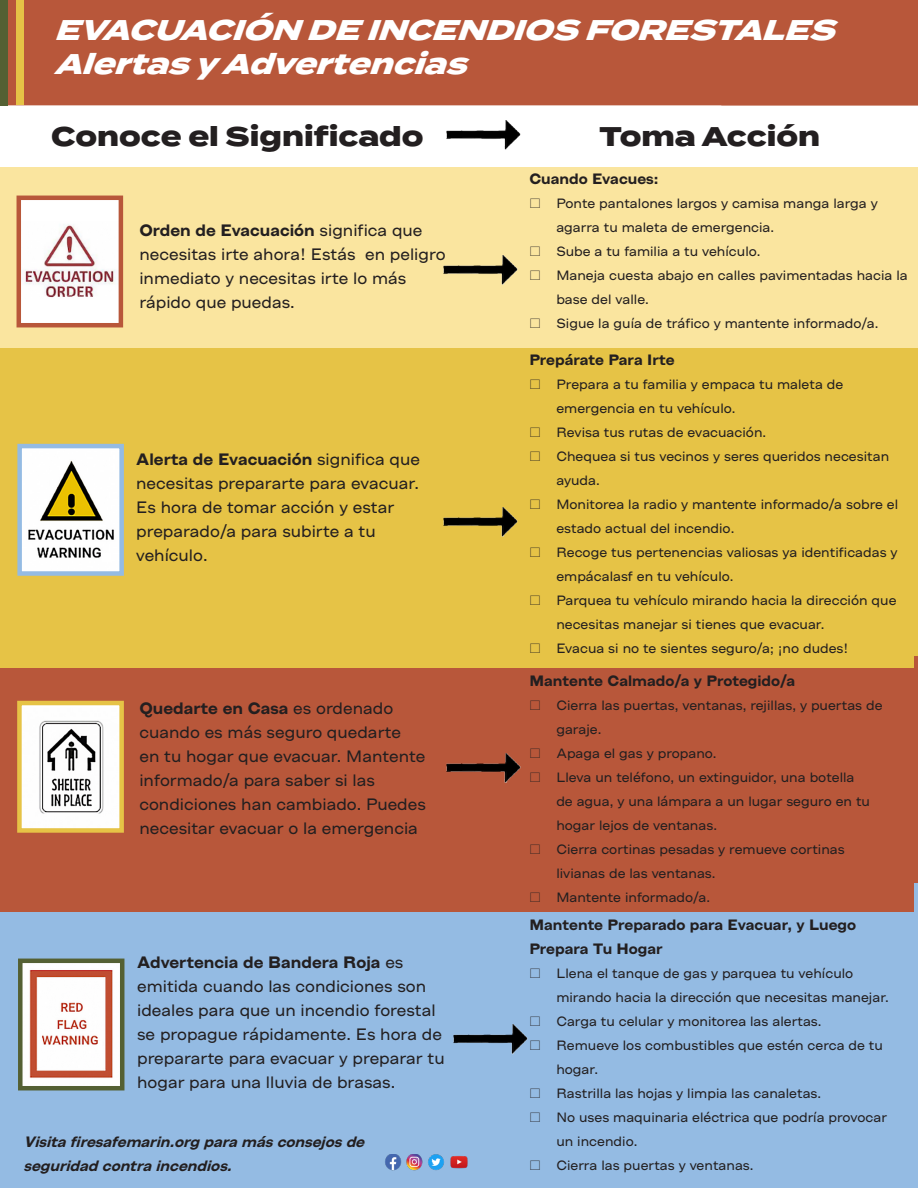
<style>
.page{position:relative;width:918px;height:1188px;background:#fff}
.page>*{position:absolute;margin:0;border:0;box-sizing:border-box;transform-origin:0 0}
.t1{font:italic 800 28.5px "Termina";color:#fff}
.t2{font:800 27px "Termina";color:#231f20}
.t3{font:expanded 16.5px/24px "Figure";color:#231f20}
.t4{font:700 expanded 15px/24px "Figure";color:#231f20}
.t5{font:italic 700 expanded 15px/24px "Figure";color:#231f20}
.t6{font:expanded 13.5px/24px "Figure";color:#231f20}
.s1{font-weight:700}
</style>
<div class="page">
<div style="left:0;top:883px;width:918px;height:305px;background:#94bbe3"></div>
<div style="left:0;top:0;width:918px;height:105px;background:#b8573a"></div>
<div style="left:0;top:167px;width:918px;height:204px;background:#fae59f"></div>
<div style="left:0;top:348px;width:918px;height:335px;background:#e6c346"></div>
<div style="left:0;top:668px;width:918px;height:243px;background:#b8573a"></div>
<img style="left:443px;top:255px;width:75px;height:30px">
<img style="left:443px;top:507px;width:75px;height:30px">
<img style="left:446px;top:753px;width:75px;height:30px">
<img style="left:453px;top:1024px;width:75px;height:31px">
<img style="left:446px;top:120px;width:75px;height:30px">
<img style="left:385px;top:1154px;width:38px;height:17px">
<img style="left:450px;top:1156px;width:18px;height:13px">
<div style="left:0;top:0;width:8px;height:105px;background:#546033"></div>
<div style="left:16px;top:0;width:7px;height:104px;background:#e6c346"></div>
<img style="left:428px;top:1154px;width:16px;height:17px">
<img style="left:22px;top:201px;width:96px;height:121px">
<div style="left:17px;top:196px;width:106px;height:131px;border:4px solid #b8573a"></div>
<img style="left:22px;top:449px;width:97px;height:122px">
<div style="left:17px;top:444px;width:107px;height:132px;border:4px solid #94bbe3"></div>
<img style="left:23px;top:964px;width:96px;height:121px">
<div style="left:18px;top:959px;width:106px;height:131px;border:4px solid #546033"></div>
<img style="left:22px;top:706px;width:97px;height:122px">
<div style="left:17px;top:701px;width:107px;height:132px;border:4px solid #e6c346"></div>
<hr style="left:915px;top:883px;width:3px;height:305px;background:#94bbe3">
<hr style="left:915px;top:657px;width:3px;height:226px;background:#b8573a">
<div style="left:103px;top:553px;width:8px;height:9px;background:#fff"></div>
<svg style="left:98px;top:1041px;width:4px;height:9px"></svg>
<p class="t1" style="left:54px;top:8px;width:797px">EVACUACIÓN DEINCENDIOSFORESTALES</p>
<p class="t1" style="left:54px;top:43px;width:429px">AlertasyAdvertencias</p>
<p class="t2" style="left:51px;top:117px;width:374px">Conoce el Significado</p>
<p class="t2" style="left:599px;top:117px;width:222px">Toma Acción</p>
<p class="t3" style="left:139px;top:218px;width:308px"><span class="s1">Orden de Evacuación</span> significa que necesitas irte ahora! Estás en peligro inmediato y necesitas irte lo más rápido que puedas.</p>
<p class="t3" style="left:136px;top:447px;width:285px"><span class="s1">Alerta de Evacuación</span> significa que necesitas prepararte para evacuar.<br>Es hora de tomar acción y estar preparado/a para subirte a tu vehículo.</p>
<p class="t3" style="left:139px;top:696px;width:288px"><span class="s1">Quedarte en Casa</span> es ordenado cuando es más seguro quedarte<br>en tu hogar que evacuar. Mantente informado/a para saber si las condiciones han cambiado. Puedes necesitar evacuar o la emergencia</p>
<p class="t3" style="left:137px;top:950px;width:309px"><span class="s1">Advertencia de Bandera Roja</span> es emitida cuando las condiciones son ideales para que un incendio forestal se propague rápidamente. Es hora de prepararte para evacuar y preparar tu hogar para una lluvia de brasas.</p>
<p class="t5" style="left:23px;top:1130px;width:347px">Visitafiresafemarin.orgparamásconsejosde seguridadcontraincendios.</p>
<p class="t4" style="left:529px;top:167px;width:131px">Cuando Evacues:</p>
<p class="t6" style="left:556px;top:191px;width:323px">Ponte pantalones largos y camisa manga larga y agarra tu maleta de emergencia.</p>
<p class="t6" style="left:556px;top:239px;width:206px">Sube a tu familia a tu vehículo.</p>
<p class="t6" style="left:556px;top:263px;width:353px">Maneja cuesta abajo en calles pavimentadas hacia la base del valle.</p>
<p class="t6" style="left:556px;top:311px;width:324px">Sigue la guía de tráfico y mantente informado/a.</p>
<p class="t4" style="left:529px;top:348px;width:147px">Prepárate Para Irte</p>
<p class="t6" style="left:556px;top:373px;width:289px">Prepara a tu familia y empaca tu maleta de emergencia en tu vehículo.</p>
<p class="t6" style="left:556px;top:421px;width:211px">Revisa tus rutas de evacuación.</p>
<p class="t6" style="left:556px;top:445px;width:334px">Chequea si tus vecinos y seres queridos necesitan ayuda.</p>
<p class="t6" style="left:556px;top:493px;width:343px">Monitorea la radio y mantente informado/a sobre el estado actual del incendio.</p>
<p class="t6" style="left:556px;top:541px;width:343px">Recoge tus pertenencias valiosas ya identificadas y empácalasf en tu vehículo.</p>
<p class="t6" style="left:556px;top:589px;width:342px">Parquea tu vehículo mirando hacia la dirección que necesitas manejar si tienes que evacuar.</p>
<p class="t6" style="left:556px;top:637px;width:294px">Evacua si no te sientes seguro/a; ¡no dudes!</p>
<p class="t4" style="left:529px;top:669px;width:267px">Mantente Calmado/a y Protegido/a</p>
<p class="t6" style="left:556px;top:693px;width:328px">Cierra las puertas, ventanas, rejillas, y puertas de garaje.</p>
<p class="t6" style="left:556px;top:741px;width:162px">Apaga el gas y propano.</p>
<p class="t6" style="left:556px;top:765px;width:315px">Lleva un teléfono, un extinguidor, una botella de agua, y una lámpara a un lugar seguro en tu hogar lejos de ventanas.</p>
<p class="t6" style="left:556px;top:837px;width:290px">Cierra cortinas pesadas y remueve cortinas livianas de las ventanas.</p>
<p class="t6" style="left:556px;top:885px;width:155px">Mantente informado/a.</p>
<p class="t4" style="left:529px;top:913px;width:328px">Mantente Preparado para Evacuar, y Luego<br>Prepara Tu Hogar</p>
<p class="t6" style="left:556px;top:961px;width:334px">Llena el tanque de gas y parquea tu vehículo mirando hacia la dirección que necesitas manejar.</p>
<p class="t6" style="left:556px;top:1009px;width:267px">Carga tu celular y monitorea las alertas.</p>
<p class="t6" style="left:556px;top:1033px;width:328px">Remueve los combustibles que estén cerca de tu hogar.</p>
<p class="t6" style="left:556px;top:1081px;width:266px">Rastrilla las hojas y limpia las canaletas.</p>
<p class="t6" style="left:556px;top:1105px;width:332px">No uses maquinaria eléctrica que podría provocar un incendio.</p>
<p class="t6" style="left:556px;top:1153px;width:199px">Cierra las puertas y ventanas.</p>
</div>
